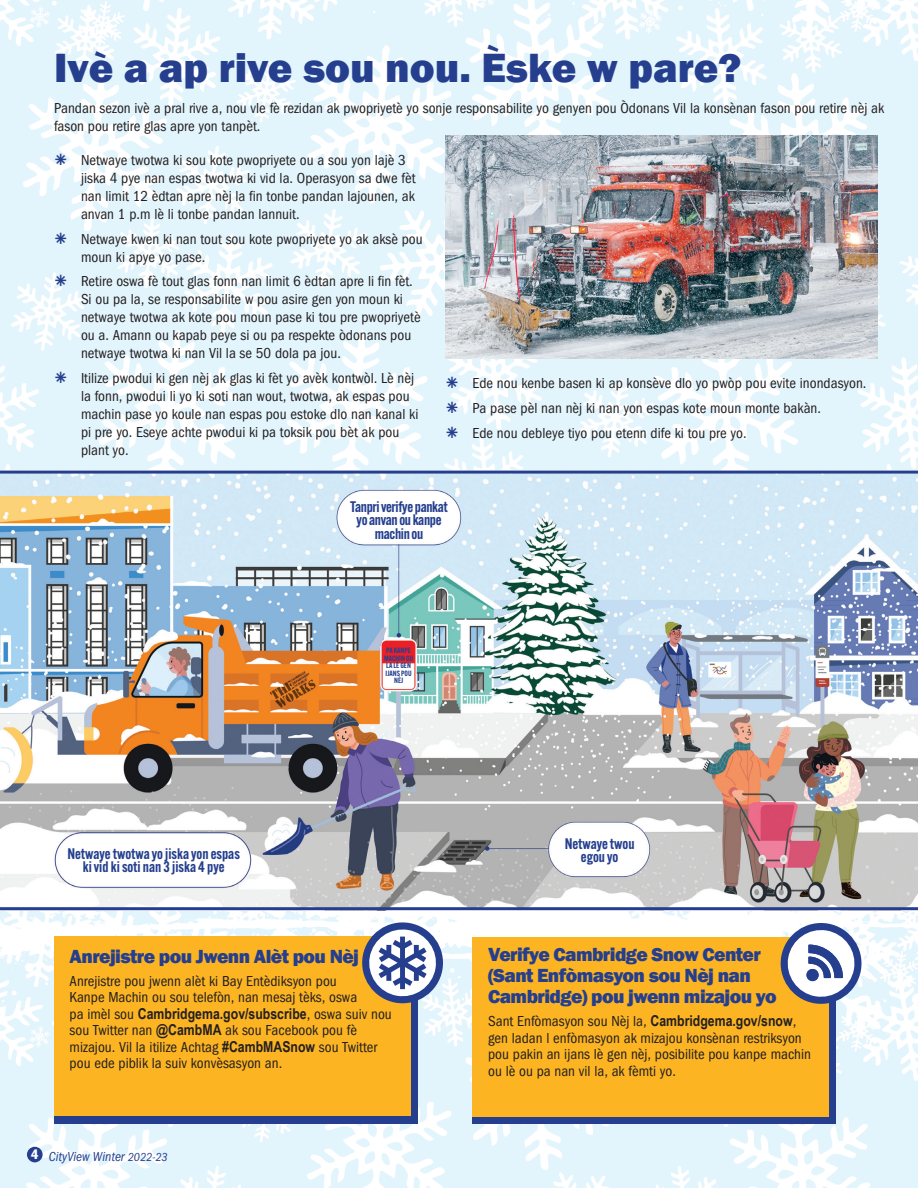
<style>
.page{position:relative;width:918px;height:1188px;background:#fff}
.page>*{position:absolute;margin:0;border:0;box-sizing:border-box;transform-origin:0 0}
.Body{font:800 42px "Franklin Gothic";color:#253f8e}
.Head{font:800 19.5px/21px "Franklin Gothic";letter-spacing:-.03em;color:#253f8e}
.Body-2{font:condensed 15px/18px "Franklin Gothic";color:#231f20}
.Head-2{font:600 15px/13.5px "Alternate Gothic ATF";letter-spacing:-.005em;color:#253f8e;text-align:center}
.t1{font:italic condensed 13.5px "Franklin Gothic";color:#253f8e}
.t2{font:condensed 13.5px "Franklin Gothic Std";color:#fff}
.Head-3{font:600 7.5px/7.5px "Alternate Gothic ATF";color:#253f8e;text-align:center}
.s1{font-family:"Arial Narrow";font-weight:700;font-stretch:normal}
.s2{font-size:12px}
</style>
<div class="page">
<img style="left:0;top:910px;width:918px;height:278px">
<img style="left:0;top:0;width:918px;height:471px">
<div style="left:27px;top:1147px;width:16px;height:15px;background:#253f8e;border-radius:50%"></div>
<img style="left:446px;top:135px;width:432px;height:224px">
<img style="left:0;top:474px;width:918px;height:433px">
<hr style="left:0;top:471px;width:918px;height:3px;background:#253f8e">
<hr style="left:0;top:907px;width:918px;height:3px;background:#253f8e">
<div style="left:54px;top:944px;width:363px;height:180px;background:#253f8e"></div>
<div style="left:54px;top:937px;width:357px;height:179px;background:#fcb423"></div>
<svg style="left:359px;top:919px;width:87px;height:88px"></svg>
<div style="left:472px;top:944px;width:364px;height:180px;background:#253f8e"></div>
<div style="left:472px;top:937px;width:357px;height:179px;background:#fcb423"></div>
<svg style="left:777px;top:920px;width:88px;height:87px"></svg>
<div style="left:806px;top:969px;width:13px;height:12px;background:#253f8e;border-radius:50%"></div>
<svg style="left:55px;top:154px;width:11px;height:11px"></svg>
<svg style="left:55px;top:233px;width:11px;height:11px"></svg>
<svg style="left:55px;top:275px;width:11px;height:11px"></svg>
<svg style="left:55px;top:372px;width:11px;height:11px"></svg>
<svg style="left:447px;top:377px;width:11px;height:11px"></svg>
<svg style="left:447px;top:402px;width:11px;height:11px"></svg>
<svg style="left:447px;top:427px;width:11px;height:11px"></svg>
<p class="Body" style="left:54px;top:41px;width:689px">Ivè a ap rive sou nou. Èske w pare?</p>
<p class="Body-2" style="left:54px;top:100px;width:832px">Pandan sezon ivè a pral rive a, nou vle fè rezidan ak pwopriyetè yo sonje responsabilite yo genyen pou Òdonans Vil la konsènan fason pou retire nèj ak fason pou retire glas apre yon tanpèt.</p>
<p class="Body-2" style="left:81px;top:151px;width:336px">Netwaye twotwa ki sou kote pwopriyete ou a sou yon lajè 3 jiska 4 pye nan espas twotwa ki vid la. Operasyon sa dwe fèt nan limit 12 èdtan apre nèj la fin tonbe pandan lajounen, ak anvan 1 p.m lè li tonbe pandan lannuit.</p>
<p class="Body-2" style="left:81px;top:230px;width:343px">Netwaye kwen ki nan tout sou kote pwopriyete yo ak aksè pou moun ki apye yo pase.</p>
<p class="Body-2" style="left:81px;top:272px;width:341px">Retire oswa fè tout glas fonn nan limit 6 èdtan apre li fin fèt.<br>Si ou pa la, se responsabilite w pou asire gen yon moun ki netwaye twotwa ak kote pou moun pase ki tou pre pwopriyetè ou a. Amann ou kapab peye si ou pa respekte òdonans pou netwaye twotwa ki nan Vil la se 50 dola pa jou.</p>
<p class="Body-2" style="left:81px;top:369px;width:339px">Itilize pwodui ki gen nèj ak glas ki fèt yo avèk kontwòl. Lè nèj la fonn, pwodui li yo ki soti nan wout, twotwa, ak espas pou machin pase yo koule nan espas pou estoke dlo nan kanal ki pi pre yo. Eseye achte pwodui ki pa toksik pou bèt ak pou plant yo.</p>
<p class="Head-2" style="left:350px;top:500px;width:99px">Tanpri verifye pankat yo anvan ou kanpe machin ou</p>
<p class="Body-2" style="left:473px;top:375px;width:396px">Ede nou kenbe basen ki ap konsève dlo yo pwòp pou evite inondasyon.</p>
<p class="Body-2" style="left:473px;top:399px;width:350px">Pa pase pèl nan nèj ki nan yon espas kote moun monte bakàn.</p>
<p class="Body-2" style="left:473px;top:424px;width:276px">Ede nou debleye tiyo pou etenn dife ki tou pre yo.</p>
<p class="Head-3" style="left:384px;top:647px;width:31px">PA KANPE<br>MACHIN OU<br>LA LÈ GEN<br>IJANS POU<br>NÈJ</p>
<p class="Head-2" style="left:67px;top:846px;width:174px">Netwaye twotwa yo jiska yon espas ki vid ki soti nan 3 jiska 4 pye</p>
<p class="Head-2" style="left:565px;top:837px;width:72px">Netwaye twou egou yo</p>
<p class="Head" style="left:70px;top:946px;width:291px">Anrejistre pou Jwenn Alèt pou Nèj</p>
<p class="Body-2" style="left:70px;top:973px;width:324px;line-height:16.5px">Anrejistre pou jwenn alèt ki Bay Entèdiksyon pou<br>Kanpe Machin ou sou telefòn, nan mesaj tèks, oswa<br>pa imèl sou <span class="s1">Cambridgema.gov/subscribe</span>, oswa suiv nou sou Twitter nan <span class="s1">@CambMA</span> ak sou Facebook pou fè mizajou. Vil la itilize Achtag <span class="s1">#CambMASnow</span> sou Twitter pou ede piblik la suiv konvèsasyon an.</p>
<p class="t2" style="left:31px;top:1146px;width:9px">4</p>
<p class="t1" style="left:49px;top:1149px;width:120px">CityView Winter <span class="s2">2022-23</span></p>
<p class="Head" style="left:488px;top:944px;width:290px">Verifye Cambridge Snow Center (Sant Enfòmasyon sou Nèj nan<br>Cambridge) pou jwenn mizajou yo</p>
<p class="Body-2" style="left:488px;top:1013px;width:324px;line-height:16.5px">Sant Enfòmasyon sou Nèj la, <span class="s1">Cambridgema.gov/snow</span>, gen ladan l enfòmasyon ak mizajou konsènan restriksyon pou pakin an ijans lè gen nèj, posibilite pou kanpe machin ou lè ou pa nan vil la, ak fèmti yo.</p>
</div>
